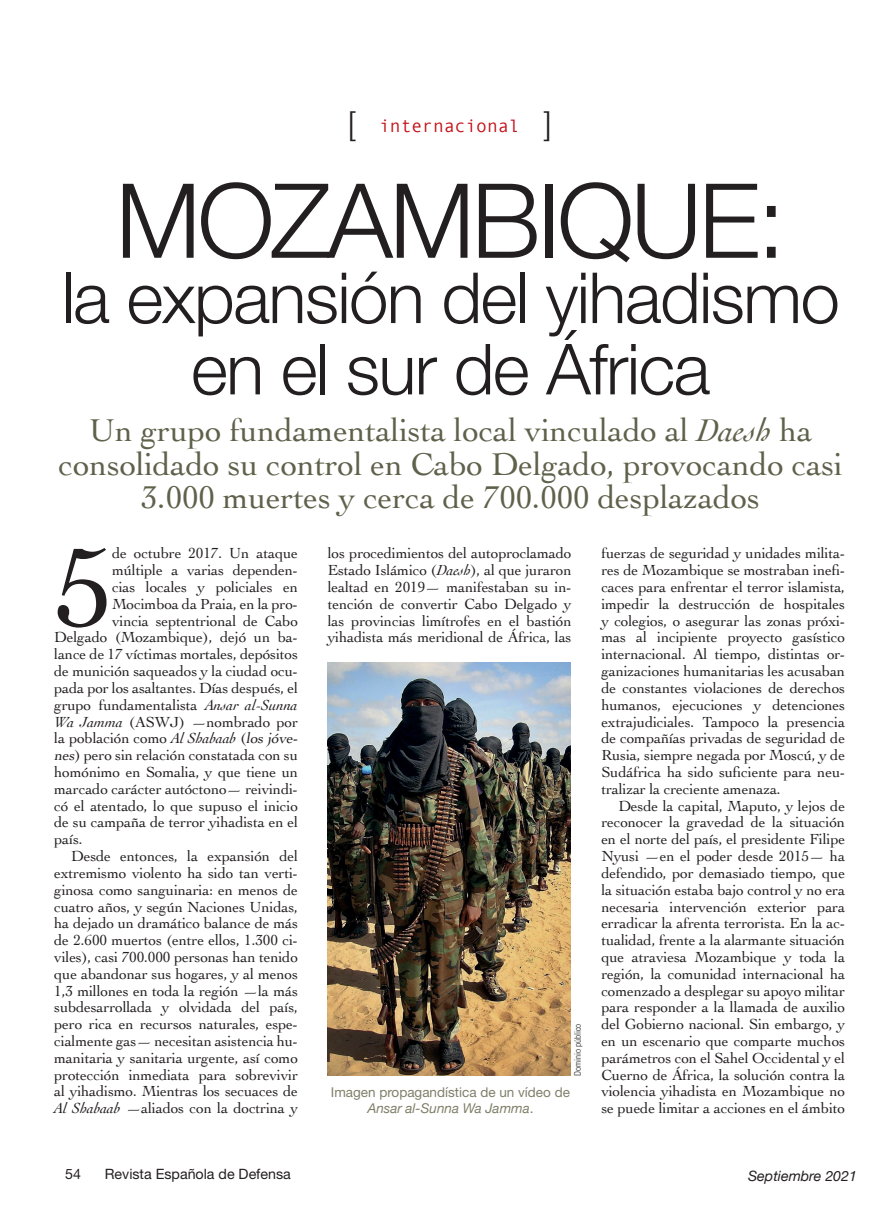
<style>
.page{position:relative;width:893px;height:1217px;background:#fff}
.page>*{position:absolute;margin:0;border:0;box-sizing:border-box;transform-origin:0 0}
.Texto_general{font:118.05px "Cochin";color:#231f20}
.Título_B{font:300 103.5px "Helvetica Neue";letter-spacing:-.03em;color:#231f20}
.Título_B-2{font:300 70.5px "Helvetica Neue";letter-spacing:-.02em;color:#231f20}
.Título_B-3{font:33px/33.8px "Cochin";letter-spacing:-.005em;color:#60614b;text-align:center}
.t1{font:300 33px "Helvetica Neue";color:#231f20}
.t2{font:18px "Monotypecom";color:#c4121a}
.Texto_general-2{font:15.3px/16.8px "Cochin";letter-spacing:-.01em;color:#231f20;text-align:justify}
.t3{font:14.25px "Helvetica Neue";color:#231f20}
.t4{font:italic 14.25px "Helvetica Neue";color:#231f20}
.Pie_de_foto{font:13.5px/15.8px "Helvetica Neue";color:#7f7f69;text-align:center}
.Crédito_foto{font:300 condensed 9px "Univers";letter-spacing:-.005em;color:#231f20}
.s1{font-family:"Helvetica Neue";font-weight:300;font-size:33px;color:#231f20}
.s2{font-style:italic}
</style>
<div class="page">
<img style="left:328px;top:662px;width:243px;height:413px">
<p class="t1" style="left:348px;top:96px;width:9px">[</p>
<p class="t2" style="left:379px;top:115px;width:174px">internacional <span class="s1">]</span></p>
<p class="Título_B" style="left:116px;top:137px;width:671px">MOZAMBIQUE:</p>
<p class="Título_B-2" style="left:62px;top:241px;width:780px">la expansión del yihadismo</p>
<p class="Título_B-2" style="left:191px;top:312px;width:521px">en el sur de África</p>
<p class="Título_B-3" style="left:59px;top:412px;width:786px">Un grupo fundamentalista local vinculado al <span class="s2">Daesh</span> ha consolidado su control en Cabo Delgado, provocando casi<br>3.000 muertes y cerca de 700.000 desplazados</p>
<p class="Texto_general" style="left:54px;top:507px;width:61px">5</p>
<p class="Texto_general-2" style="left:112px;top:544px;width:187px">de octubre 2017. Un ataque</p>
<p class="Texto_general-2" style="left:328px;top:544px;width:245px">los procedimientos del autoproclamado Estado Islámico (<span class="s2">Daesh</span>), al que juraron lealtad en 2019— manifestaban su in&shy;tención de convertir Cabo Delgado y las provincias limítrofes en el bastión yihadista más meridional de África, las</p>
<p class="Texto_general-2" style="left:601px;top:544px;width:245px">fuerzas de seguridad y unidades milita&shy;res de Mozambique se mostraban inefi&shy;caces para enfrentar el terror islamista, impedir la destrucción de hospitales y colegios, o asegurar las zonas próxi&shy;mas al incipiente proyecto gasístico internacional. Al tiempo, distintas or&shy;ganizaciones humanitarias les acusaban de constantes violaciones de derechos humanos, ejecuciones y detenciones extrajudiciales. Tampoco la presencia de compañías privadas de seguridad de Rusia, siempre negada por Moscú, y de Sudáfrica ha sido suficiente para neu&shy;tralizar la creciente amenaza.</p>
<p class="Texto_general-2" style="left:601px;top:796px;width:245px;text-indent:17px">Desde la capital, Maputo, y lejos de reconocer la gravedad de la situación en el norte del país, el presidente Filipe Nyusi —en el poder desde 2015— ha defendido, por demasiado tiempo, que la situación estaba bajo control y no era necesaria intervención exterior para erradicar la afrenta terrorista. En la ac&shy;tualidad, frente a la alarmante situación que atraviesa Mozambique y toda la región, la comunidad internacional ha comenzado a desplegar su apoyo militar para responder a la llamada de auxilio del Gobierno nacional. Sin embargo, y en un escenario que comparte muchos parámetros con el Sahel Occidental y el Cuerno de África, la solución contra la violencia yihadista en Mozambique no se puede limitar a acciones en el ámbito</p>
<p class="Texto_general-2" style="left:112px;top:561px;width:187px">múltiple a varias dependen-</p>
<p class="Texto_general-2" style="left:112px;top:578px;width:187px">cias locales y policiales en</p>
<p class="Texto_general-2" style="left:112px;top:594px;width:187px">Mocimboa da Praia, en la pro-</p>
<p class="Texto_general-2" style="left:112px;top:611px;width:187px">vincia septentrional de Cabo</p>
<p class="Texto_general-2" style="left:54px;top:628px;width:245px">Delgado (Mozambique), dejó un ba-</p>
<p class="Texto_general-2" style="left:54px;top:645px;width:245px">lance de 17 víctimas mortales, depósitos</p>
<p class="Texto_general-2" style="left:54px;top:662px;width:245px">de munición saqueados y la ciudad ocu-</p>
<p class="Texto_general-2" style="left:54px;top:678px;width:245px">pada por los asaltantes. Días después, el</p>
<p class="Texto_general-2" style="left:54px;top:695px;width:245px">grupo fundamentalista <span class="s2">Ansar al-Sunna</span></p>
<p class="Texto_general-2" style="left:54px;top:712px;width:245px"><span class="s2">Wa Jamma</span> (ASWJ) —nombrado por</p>
<p class="Texto_general-2" style="left:54px;top:729px;width:248px">la población como <span class="s2">Al Shabaab</span> (<span class="s2">los jóve-</span></p>
<p class="Texto_general-2" style="left:54px;top:746px;width:245px"><span class="s2">nes</span>) pero sin relación constatada con su</p>
<p class="Texto_general-2" style="left:54px;top:762px;width:245px">homónimo en Somalia, y que tiene un</p>
<p class="Texto_general-2" style="left:54px;top:779px;width:245px">marcado carácter autóctono— reivindi-</p>
<p class="Texto_general-2" style="left:54px;top:796px;width:245px">có el atentado, lo que supuso el inicio</p>
<p class="Texto_general-2" style="left:54px;top:813px;width:245px">de su campaña de terror yihadista en el</p>
<p class="Texto_general-2" style="left:54px;top:830px;width:30px">país.</p>
<p class="Texto_general-2" style="left:54px;top:846px;width:245px;text-indent:17px">Desde entonces, la expansión del extremismo violento ha sido tan verti&shy;ginosa como sanguinaria: en menos de cuatro años, y según Naciones Unidas, ha dejado un dramático balance de más de 2.600 muertos (entre ellos, 1.300 ci&shy;viles), casi 700.000 personas han tenido que abandonar sus hogares, y al menos 1,3 millones en toda la región —la más subdesarrollada y olvidada del país, pero rica en recursos naturales, espe&shy;cialmente gas— necesitan asistencia hu&shy;manitaria y sanitaria urgente, así como protección inmediata para sobrevivir al yihadismo. Mientras los secuaces de <span class="s2">Al Shabaab</span> —aliados con la doctrina y</p>
<p class="Crédito_foto" style="left:572px;top:1075px;width:53px;rotate:-90deg">Dominio público</p>
<p class="Pie_de_foto" style="left:331px;top:1083px;width:241px">Imagen propagandística de un vídeo de<br><span class="s2">Ansar al-Sunna Wa Jamma</span>.</p>
<p class="t3" style="left:65px;top:1164px;width:17px">54</p>
<p class="t3" style="left:105px;top:1164px;width:188px">Revista Española de Defensa</p>
<p class="t4" style="left:748px;top:1165px;width:111px">Septiembre 2021</p>
</div>
